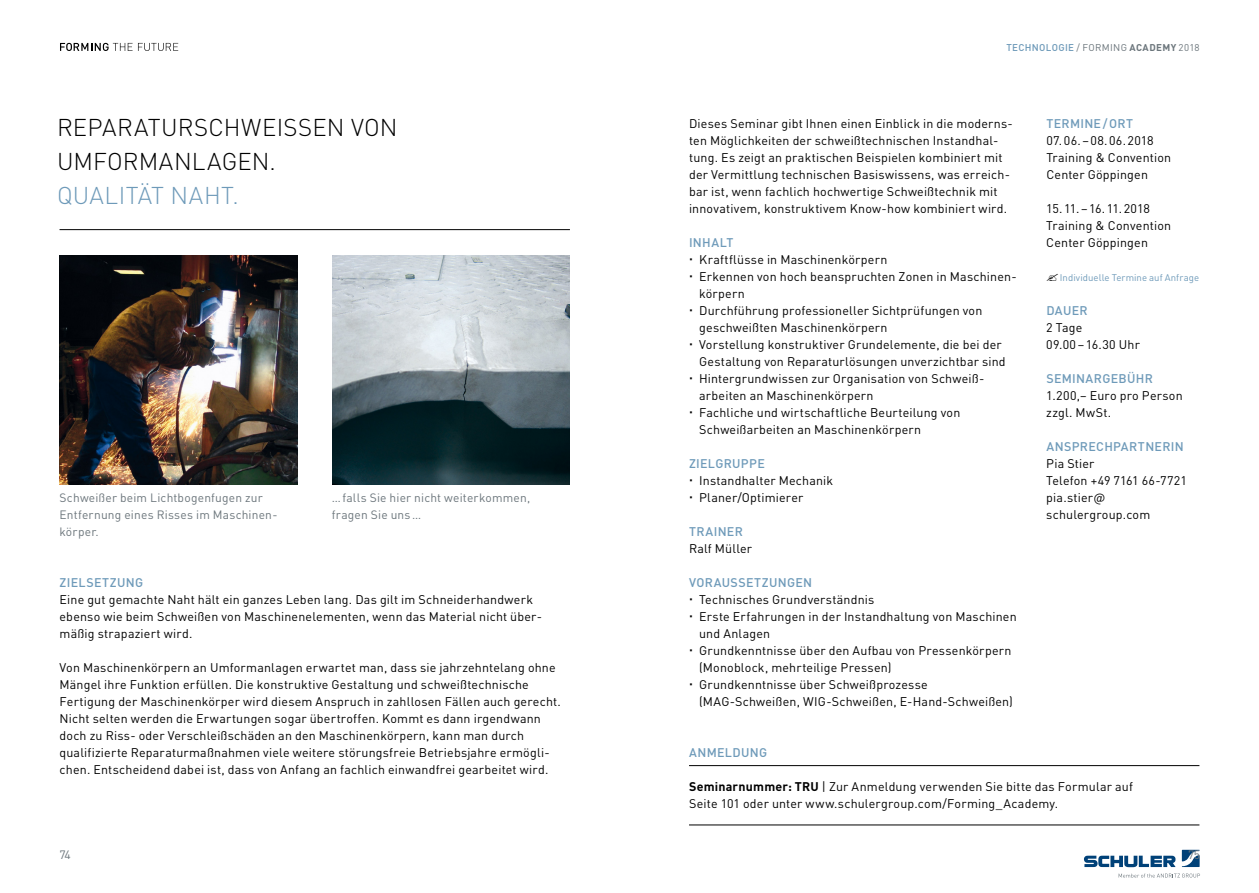
<style>
.page{position:relative;width:1259px;height:893px;background:#fff}
.page>*{position:absolute;margin:0;border:0;box-sizing:border-box;transform-origin:0 0}
.t1{font:300 24px "DIN Pro";letter-spacing:.005em;color:#000}
.t2{font:300 24px "DIN Pro";color:#6e9ab9}
.t3{font:12.45px/17px "DIN Pro";letter-spacing:.015em;color:#000}
.t4{font:500 12.45px "DIN Pro";letter-spacing:.025em;color:#6e9ab9}
.t5{font:12px/17px "DIN Pro";letter-spacing:.015em;color:#6c767c}
.t6{font:500 9.75px "DIN Pro";letter-spacing:.035em;color:#6e9ab9}
.t7{font:700 9.75px "DIN Pro";letter-spacing:.04em;color:#6c767c}
.t8{font:9.6px "DIN Pro";letter-spacing:.005em;color:#6e9ab9}
.s1{font-weight:400;color:#6c767c}
.s2{font-weight:400}
.s3{font-weight:700}
</style>
<div class="page">
<svg style="left:1084px;top:856px;width:91px;height:11px"></svg>
<svg style="left:1181px;top:850px;width:18px;height:17px"></svg>
<svg style="left:1118px;top:873px;width:82px;height:5px"></svg>
<img style="left:60px;top:255px;width:238px;height:230px">
<svg style="left:60px;top:43px;width:118px;height:8px"></svg>
<hr style="left:60px;top:229px;width:510px;height:1px;background:#000">
<hr style="left:689px;top:765px;width:510px;height:1px;background:#000">
<hr style="left:689px;top:825px;width:510px;height:1px;background:#000">
<img style="left:332px;top:255px;width:238px;height:230px">
<h1 class="t1" style="left:57px;top:109px;width:32px">REPARATURS</h1>
<h1 class="t1" style="left:208px;top:109px;width:30px">CHWEI</h1>
<h1 class="t1" style="left:283px;top:109px;width:97px">SSEN VON</h1>
<h1 class="t1" style="left:57px;top:143px;width:34px">UMFORMANLAGEN</h1>
<h1 class="t1" style="left:270px;top:143px;width:8px">.</h1>
<h1 class="t2" style="left:57px;top:177px;width:15px">QUALIT</h1>
<h1 class="t2" style="left:138px;top:177px;width:103px">ÄT NAHT.</h1>
<p class="t5" style="left:60px;top:488px;width:219px">Schweißer beim Lichtbogenfugen zur<br>Entfernung eines Risses im Maschinen&shy;körper.</p>
<p class="t5" style="left:332px;top:488px;width:200px">…falls Sie hier nicht weiterkommen, fragen Sie uns…</p>
<p class="t4" style="left:60px;top:572px;width:83px">ZIELSETZUNG</p>
<p class="t3" style="left:60px;top:590px;width:484px">Eine gut gemachte Naht hält ein ganzes Leben lang. Das gilt im Schneiderhandwerk ebenso wie beim Schweißen von Maschinenelementen, wenn das Material nicht über&shy;mäßig strapaziert wird.</p>
<p class="t3" style="left:60px;top:658px;width:503px">Von Maschinenkörpern an Umformanlagen erwartet man, dass sie jahrzehntelang ohne Mängel ihre Funktion erfüllen. Die konstruktive Gestaltung und schweißtechnische Fertigung der Maschinenkörper wird diesem Anspruch in zahllosen Fällen auch gerecht.<br>Nicht selten werden die Erwartungen sogar übertroffen. Kommt es dann irgendwann doch zu Riss- oder Verschleißschäden an den Maschinenkörpern, kann man durch qualifizierte Reparaturmaßnahmen viele weitere störungsfreie Betriebsjahre ermögli&shy;chen. Entscheidend dabei ist, dass von Anfang an fachlich einwandfrei gearbeitet wird.</p>
<p class="t6" style="left:1006px;top:40px;width:90px">TECH NOLOGIE <span class="s1">/ Forming</span></p>
<p class="t7" style="left:1129px;top:39px;width:71px">Academy <span class="s2">2018</span></p>
<p class="t3" style="left:689px;top:113px;width:325px">Dieses Seminar gibt Ihnen einen Einblick in die moderns&shy;ten Möglichkeiten der schweißtechnischen Instandhal&shy;tung. Es zeigt an praktischen Beispielen kombiniert mit der Vermittlung technischen Basiswissens, was erreich&shy;bar ist, wenn fachlich hochwertige Schweißtechnik mit innovativem, konstruktivem Know-how kombiniert wird.</p>
<p class="t4" style="left:689px;top:232px;width:46px">INHALT</p>
<p class="t3" style="left:699px;top:249px;width:319px">Kraftflüsse in Maschinenkörpern<br>Erkennen von hoch beanspruchten Zonen in Maschinen&shy;körpern<br>Durchführung professioneller Sichtprüfungen von geschweißten Maschinenkörpern<br>Vorstellung konstruktiver Grundelemente, die bei der Gestaltung von Reparaturlösungen unverzichtbar sind Hintergrundwissen zur Organisation von Schweiß&shy;arbeiten an Maschinenkörpern<br>Fachliche und wirtschaftliche Beurteilung von Schweißarbeiten an Maschinenkörpern</p>
<p class="t4" style="left:689px;top:453px;width:77px">ZIELGRUPPE</p>
<p class="t3" style="left:699px;top:471px;width:136px">Instandhalter Mechanik<br>Planer/Optimierer</p>
<p class="t4" style="left:689px;top:521px;width:55px">TRAINER</p>
<p class="t3" style="left:689px;top:539px;width:65px">Ralf Müller</p>
<p class="t4" style="left:689px;top:572px;width:125px">VORAUSSETZUNGEN</p>
<p class="t3" style="left:699px;top:590px;width:319px">Technisches Grundverständnis<br>Erste Erfahrungen in der Instandhaltung von Maschinen und Anlagen<br>Grundkenntnisse über den Aufbau von Pressenkörpern (Monoblock, mehrteilige Pressen)<br>Grundkenntnisse über Schweißprozesse (MAG-Schweißen, WIG-Schweißen, E-Hand-Schweißen)</p>
<p class="t4" style="left:1046px;top:113px;width:88px">TERMINE/ ORT</p>
<p class="t3" style="left:1046px;top:130px;width:126px">07.06.–08.06.2018<br>Training &amp; Convention<br>Center Göppingen</p>
<p class="t3" style="left:1046px;top:198px;width:126px">15.11.–16.11.2018<br>Training &amp; Convention<br>Center Göppingen</p>
<p class="t8" style="left:1060px;top:270px;width:141px">Individuelle Termine auf Anfrage</p>
<p class="t4" style="left:1046px;top:300px;width:43px">DAUER</p>
<p class="t3" style="left:1046px;top:317px;width:95px">2 Tage<br>09.00–16.30 Uhr</p>
<p class="t4" style="left:1046px;top:368px;width:108px">SEMINARGEBÜH R</p>
<p class="t3" style="left:1046px;top:385px;width:138px">1.200,– Euro pro Person zzgl. MwSt.</p>
<p class="t4" style="left:1046px;top:436px;width:59px">ANSPRECHPA</p>
<p class="t4" style="left:1129px;top:436px;width:56px">RTNERIN</p>
<p class="t3" style="left:1046px;top:454px;width:142px">Pia Stier<br>Telefon +49 7161 66-7721 pia.stier@ schulergroup.com</p>
<p class="t4" style="left:689px;top:742px;width:79px">ANMELDUNG</p>
<p class="t3" style="left:689px;top:777px;width:445px"><span class="s3">Seminarnummer: TRU</span> | Zur Anmeldung verwenden Sie bitte das Formular auf<br>Seite 101 oder unter www.schulergroup.com/Forming_Academy.</p>
<p class="t5" style="left:60px;top:845px;width:13px">74</p>
<p class="t5" style="left:1188px;top:845px;width:13px">75</p>
</div>
